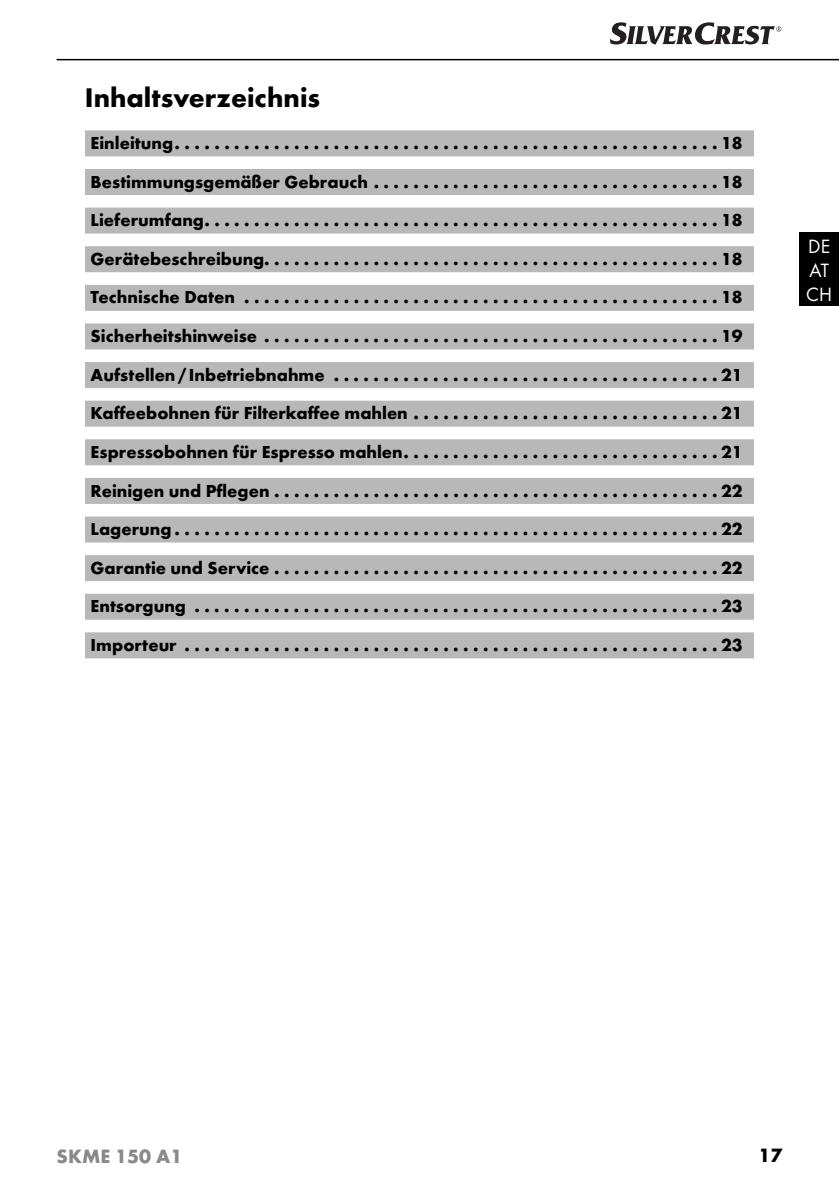
<style>
.page{position:relative;width:839px;height:1191px;background:#fff}
.page>*{position:absolute;margin:0;border:0;box-sizing:border-box;transform-origin:0 0}
.t1{font:700 28px "Futura";color:#000}
.t2{font:700 20px "Futura";color:#898989}
.t3{font:20px/24px "Futura Boo";color:#fff}
.t4{font:700 20px "Futura";color:#000}
.t5{font:700 18px/38.6px "Futura";color:#000;text-align:justify}
</style>
<div class="page">
<hr style="left:57px;top:59px;width:782px;height:1px;background:#000">
<div style="left:799px;top:233px;width:40px;height:73px;background:#000"></div>
<svg style="left:610px;top:22px;width:171px;height:23px"></svg>
<div style="left:85px;top:130px;width:669px;height:26px;background:#b8b8b8"></div>
<div style="left:85px;top:169px;width:669px;height:26px;background:#b8b8b8"></div>
<div style="left:85px;top:208px;width:669px;height:26px;background:#b8b8b8"></div>
<div style="left:85px;top:246px;width:669px;height:26px;background:#b8b8b8"></div>
<div style="left:85px;top:285px;width:669px;height:26px;background:#b8b8b8"></div>
<div style="left:85px;top:323px;width:669px;height:26px;background:#b8b8b8"></div>
<div style="left:85px;top:362px;width:669px;height:26px;background:#b8b8b8"></div>
<div style="left:85px;top:401px;width:669px;height:26px;background:#b8b8b8"></div>
<div style="left:85px;top:439px;width:669px;height:26px;background:#b8b8b8"></div>
<div style="left:85px;top:478px;width:669px;height:26px;background:#b8b8b8"></div>
<div style="left:85px;top:516px;width:669px;height:26px;background:#b8b8b8"></div>
<div style="left:85px;top:555px;width:669px;height:26px;background:#b8b8b8"></div>
<div style="left:85px;top:594px;width:669px;height:26px;background:#b8b8b8"></div>
<div style="left:85px;top:632px;width:669px;height:26px;background:#b8b8b8"></div>
<h1 class="t1" style="left:85px;top:87px;width:237px">Inhaltsverzeichnis</h1>
<p class="t5" style="left:91px;top:125px;width:654px">Einleitung . . . . . . . . . . . . . . . . . . . . . . . . . . . . . . . . . . . . . . . . . . . . . . . . . . . . . . . 18<br>Bestimmungsgemäßer Gebrauch . . . . . . . . . . . . . . . . . . . . . . . . . . . . . . . . . . . 18<br>Lieferumfang . . . . . . . . . . . . . . . . . . . . . . . . . . . . . . . . . . . . . . . . . . . . . . . . . . . . 18<br>Gerätebeschreibung. . . . . . . . . . . . . . . . . . . . . . . . . . . . . . . . . . . . . . . . . . . . . . 18<br>Technische Daten . . . . . . . . . . . . . . . . . . . . . . . . . . . . . . . . . . . . . . . . . . . . . . . . 18<br>Sicherheitshinweise . . . . . . . . . . . . . . . . . . . . . . . . . . . . . . . . . . . . . . . . . . . . . . 19<br>Aufstellen / Inbetriebnahme . . . . . . . . . . . . . . . . . . . . . . . . . . . . . . . . . . . . . . . 21<br>Kaffeebohnen für Filterkaffee mahlen . . . . . . . . . . . . . . . . . . . . . . . . . . . . . . . 21<br>Espressobohnen für Espresso mahlen . . . . . . . . . . . . . . . . . . . . . . . . . . . . . . . . 21<br>Reinigen und Pflegen . . . . . . . . . . . . . . . . . . . . . . . . . . . . . . . . . . . . . . . . . . . . . 22<br>Lagerung . . . . . . . . . . . . . . . . . . . . . . . . . . . . . . . . . . . . . . . . . . . . . . . . . . . . . . . 22<br>Garantie und Service . . . . . . . . . . . . . . . . . . . . . . . . . . . . . . . . . . . . . . . . . . . . . 22<br>Entsorgung . . . . . . . . . . . . . . . . . . . . . . . . . . . . . . . . . . . . . . . . . . . . . . . . . . . . . 23<br>Importeur . . . . . . . . . . . . . . . . . . . . . . . . . . . . . . . . . . . . . . . . . . . . . . . . . . . . . . 23</p>
<p class="t3" style="left:806px;top:235px;width:27px">DE<br>AT<br>CH</p>
<p class="t2" style="left:57px;top:1148px;width:127px">SKME 150 A1</p>
<p class="t4" style="left:759px;top:1148px;width:25px">17</p>
</div>
